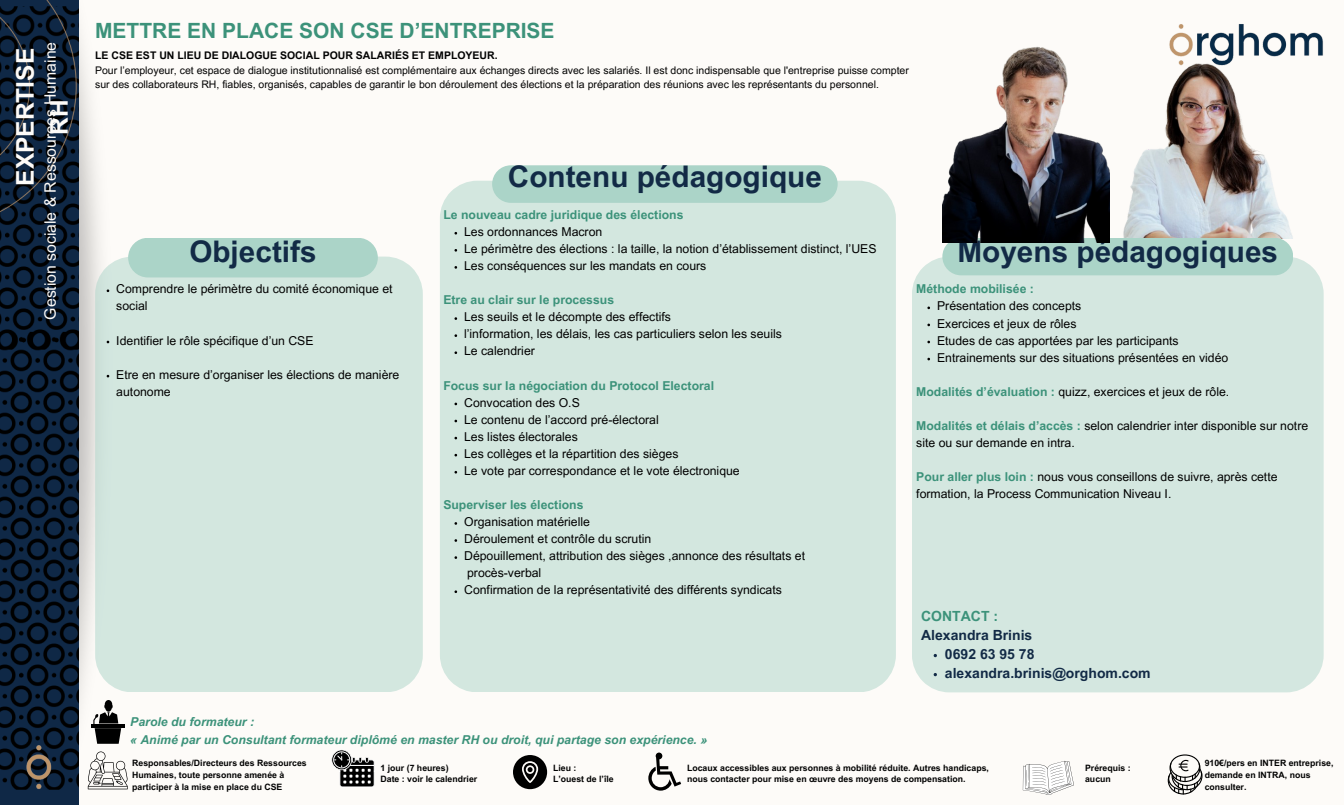
<style>
.page{position:relative;width:1344px;height:805px;background:#fdfbf8}
.page>*{position:absolute;margin:0;border:0;box-sizing:border-box;transform-origin:0 0}
.t1{font:700 29.75px "Arial MT Pro";color:#122a46}
.t2{font:700 24.5px/34.1px "Arial MT Pro";color:#fdfbf8;text-align:center}
.t3{font:700 21px "Arial MT Pro";color:#3c927a}
.t4{font:15.75px "Arial MT Pro";color:#fdfbf8}
.t5{font:700 14px/19.1px "Arial MT Pro";color:#122a46}
.t6{font:12.25px/17.1px "Arial MT Pro";color:#000}
.t7{font:700 12.25px "Arial MT Pro";color:#3c927a}
.t8{font:12.25px/17.1px "Arial MT Pro";color:#010101}
.t9{font:italic 700 12.25px "Arial MT Pro";color:#3c927a}
.t10{font:10.5px/14.4px "Arial MT Pro";color:#010101}
.t11{font:700 10.5px "Arial MT Pro";color:#010101}
.t12{font:700 8.75px/11.8px "Arial MT Pro";color:#010101}
.s1{font-weight:700;color:#3c927a}
.s2{color:#3c927a}
</style>
<div class="page">
<img style="left:78px;top:0;width:65px;height:805px">
<img style="left:0;top:0;width:78px;height:805px">
<div style="left:440px;top:181px;width:456px;height:511px;background:#d3e7df"></div>
<img style="left:1123px;top:65px;width:170px;height:173px">
<div style="left:912px;top:257px;width:412px;height:435px;background:#d4e7e0"></div>
<div style="left:95px;top:256px;width:328px;height:436px;background:#d3e7df"></div>
<svg style="left:88px;top:751px;width:40px;height:38px"></svg>
<svg style="left:331px;top:750px;width:44px;height:37px"></svg>
<svg style="left:648px;top:752px;width:33px;height:38px"></svg>
<svg style="left:513px;top:755px;width:34px;height:34px"></svg>
<svg style="left:1168px;top:754px;width:35px;height:40px"></svg>
<hr style="left:91px;top:724px;width:34px;height:3px;background:#000">
<svg style="left:93px;top:700px;width:28px;height:43px"></svg>
<div style="left:128px;top:238px;width:250px;height:39px;background:#abd4c8;border-radius:20px"></div>
<div style="left:492px;top:165px;width:346px;height:38px;background:#abd4c8;border-radius:19px"></div>
<div style="left:942px;top:238px;width:351px;height:37px;background:#abd4c8;border-radius:19px"></div>
<img style="left:24px;top:742px;width:29px;height:47px">
<img style="left:1169px;top:24px;width:154px;height:41px">
<svg style="left:1023px;top:761px;width:51px;height:34px"></svg>
<img style="left:942px;top:46px;width:168px;height:196px">
<p class="t4" style="left:45px;top:319px;width:279px;rotate:-90deg">Gestion sociale &amp; Ressources Humaine</p>
<p class="t2" style="left:11px;top:186px;width:139px;rotate:-90deg">EXPERTISE<br>RH</p>
<p class="t3" style="left:95px;top:23px;width:461px">METTRE EN PLACE SON CSE D’ENTREPRISE</p>
<p class="t11" style="left:95px;top:52px;width:404px">LE CSE EST UN LIEU DE DIALOGUE SOCIAL POUR SALARIÉS ET EMPLOYEUR.</p>
<p class="t10" style="left:95px;top:64px;width:815px">Pour l’employeur, cet espace de dialogue institutionnalisé est complémentaire aux échanges directs avec les salariés. Il est donc indispensable que l'entreprise puisse compter sur des collaborateurs RH, fiables, organisés, capables de garantir le bon déroulement des élections et la préparation des réunions avec les représentants du personnel.</p>
<p class="t1" style="left:189px;top:240px;width:129px">Objectifs</p>
<p class="t8" style="left:116px;top:282px;width:278px">Comprendre le périmètre du comité économique et social</p>
<p class="t8" style="left:116px;top:333px;width:199px">Identifier le rôle spécifique d’un CSE</p>
<p class="t8" style="left:116px;top:367px;width:285px">Etre en mesure d’organiser les élections de manière autonome</p>
<p class="t1" style="left:508px;top:165px;width:316px">Contenu pédagogique</p>
<p class="t7" style="left:443px;top:210px;width:242px">Le nouveau cadre juridique des élections</p>
<p class="t6" style="left:464px;top:224px;width:140px">Les ordonnances Macron</p>
<p class="t6" style="left:464px;top:241px;width:414px">Le périmètre des élections : la taille, la notion d’établissement distinct, l’UES</p>
<p class="t6" style="left:464px;top:259px;width:244px">Les conséquences sur les mandats en cours</p>
<h3 class="t7" style="left:443px;top:295px;width:172px">Etre au clair sur le processus</h3>
<p class="t6" style="left:464px;top:310px;width:208px">Les seuils et le décompte des effectifs</p>
<p class="t6" style="left:464px;top:327px;width:319px">l’information, les délais, les cas particuliers selon les seuils</p>
<h1 class="t6" style="left:464px;top:344px;width:72px">Le calendrier</h1>
<p class="t7" style="left:443px;top:380px;width:272px">Focus sur la négociation du Protocol Electoral</p>
<p class="t6" style="left:464px;top:395px;width:117px">Convocation des O.S</p>
<p class="t6" style="left:464px;top:412px;width:196px">Le contenu de l’accord pré-électoral</p>
<p class="t6" style="left:464px;top:429px;width:115px">Les listes électorales</p>
<p class="t6" style="left:464px;top:446px;width:216px">Les collèges et la répartition des sièges</p>
<p class="t6" style="left:464px;top:463px;width:277px">Le vote par correspondance et le vote électronique</p>
<p class="t7" style="left:443px;top:500px;width:142px">Superviser les élections</p>
<p class="t6" style="left:464px;top:514px;width:127px">Organisation matérielle</p>
<p class="t6" style="left:464px;top:532px;width:189px">Déroulement et contrôle du scrutin</p>
<p class="t6" style="left:464px;top:549px;width:342px">Dépouillement, attribution des sièges ,annonce des résultats et</p>
<p class="t6" style="left:467px;top:566px;width:76px">procès-verbal</p>
<p class="t6" style="left:464px;top:583px;width:319px">Confirmation de la représentativité des différents syndicats</p>
<p class="t9" style="left:130px;top:717px;width:125px">Parole du formateur :</p>
<p class="t9" style="left:130px;top:734px;width:578px">« Animé par un Consultant formateur diplômé en master RH ou droit, qui partage son expérience. »</p>
<p class="t1" style="left:957px;top:240px;width:322px">Moyens pédagogiques</p>
<p class="t7" style="left:916px;top:284px;width:119px">Méthode mobilisée :</p>
<p class="t6" style="left:937px;top:299px;width:146px">Présentation des concepts</p>
<h1 class="t6" style="left:937px;top:316px;width:141px">Exercices et jeux de rôles</h1>
<h1 class="t6" style="left:937px;top:333px;width:243px">Etudes de cas apportées par les participants</h1>
<p class="t6" style="left:937px;top:350px;width:293px">Entrainements sur des situations présentées en vidéo</p>
<p class="t6" style="left:916px;top:384px;width:314px"><span class="s1">Modalités d’évaluation :</span> quizz, exercices et jeux de rôle.</p>
<p class="t6" style="left:916px;top:418px;width:393px"><span class="s1">Modalités et délais d’accès :</span> selon calendrier inter disponible sur notre site ou sur demande en intra.</p>
<p class="t6" style="left:916px;top:470px;width:363px"><span class="s1">Pour aller plus loin :</span> nous vous conseillons de suivre, après cette formation, la Process Communication Niveau I.</p>
<p class="t5" style="left:921px;top:608px;width:113px"><span class="s2">CONTACT :<br></span>Alexandra Brinis</p>
<p class="t5" style="left:945px;top:646px;width:91px">0692 63 95 78</p>
<p class="t5" style="left:945px;top:665px;width:207px">alexandra.brinis@orghom.com</p>
<p class="t12" style="left:132px;top:758px;width:176px">Responsables/Directeurs des Ressources<br>Humaines, toute personne amenée à participer à la mise en place du CSE</p>
<p class="t12" style="left:381px;top:762px;width:70px">1 jour (7 heures)</p>
<p class="t12" style="left:381px;top:774px;width:98px">Date : voir le calendrier</p>
<p class="t12" style="left:553px;top:762px;width:25px">Lieu :</p>
<p class="t12" style="left:553px;top:774px;width:62px">L’ouest de l’île</p>
<p class="t12" style="left:687px;top:762px;width:303px">Locaux accessibles aux personnes à mobilité réduite. Autres handicaps, nous contacter pour mise en œuvre des moyens de compensation.</p>
<h5 class="t12" style="left:1085px;top:762px;width:47px">Prérequis :</h5>
<p class="t12" style="left:1085px;top:774px;width:27px">aucun</p>
<p class="t12" style="left:1205px;top:758px;width:130px">910€/pers en INTER entreprise, demande en INTRA, nous consulter.</p>
</div>
